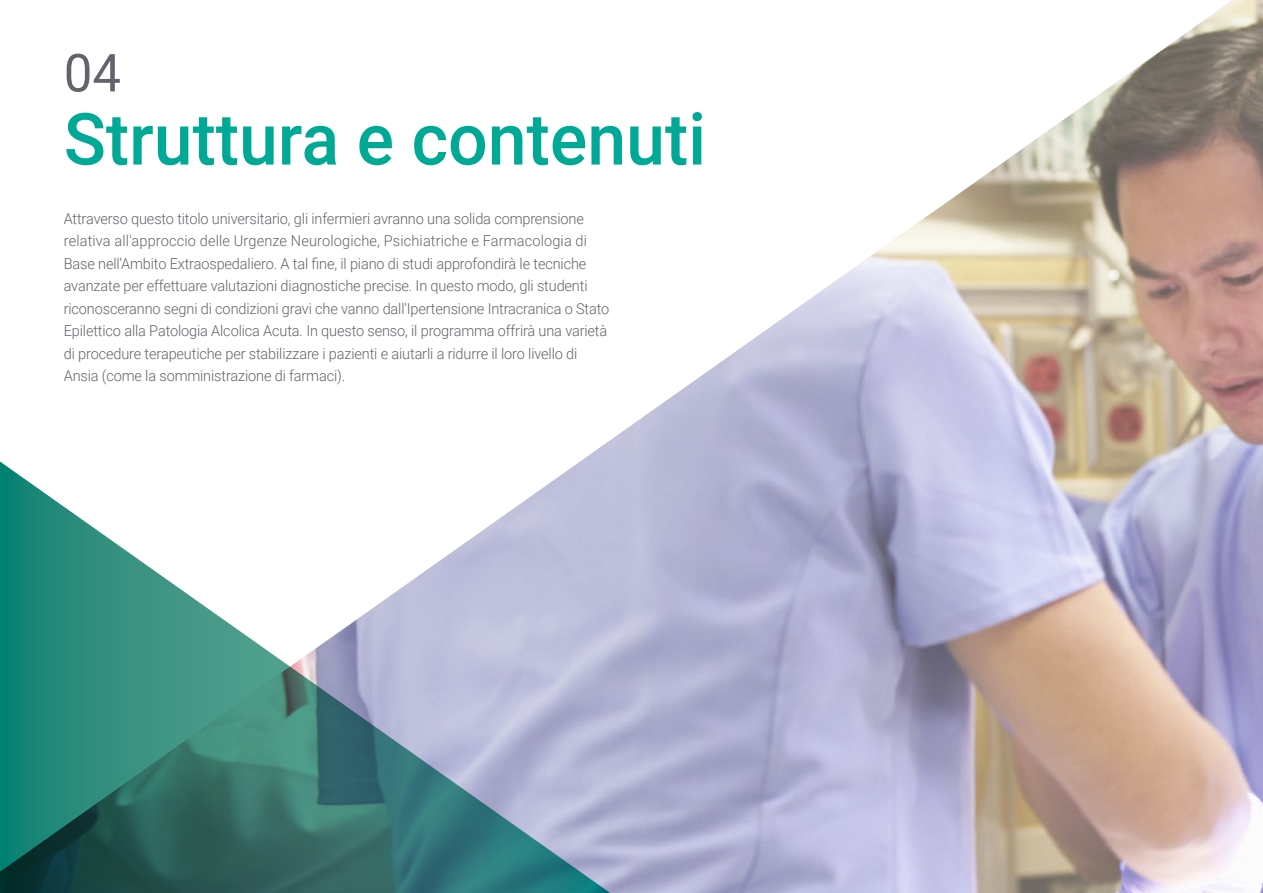
<style>
.page{position:relative;width:1263px;height:893px;background:#fff}
.page>*{position:absolute;margin:0;border:0;box-sizing:border-box;transform-origin:0 0}
.t1{font:500 72px "Roboto";color:#00a996}
.t2{font:52.5px "Roboto";color:#61646a}
.t3{font:300 15px/22.5px "Roboto";letter-spacing:-.01em;color:#61646a}
</style>
<div class="page">
<img style="left:602px;top:0;width:661px;height:893px">
<svg style="left:0;top:446px;width:640px;height:447px"></svg>
<h2 class="t2" style="left:64px;top:36px;width:59px">04</h2>
<h1 class="t1" style="left:64px;top:89px;width:644px">Struttura e contenuti</h1>
<p class="t3" style="left:64px;top:207px;width:547px">Attraverso questo titolo universitario, gli infermieri avranno una solida comprensione relativa all'approccio delle Urgenze Neurologiche, Psichiatriche e Farmacologia di Base nell’Ambito Extraospedaliero. A tal fine, il piano di studi approfondirà le tecniche avanzate per effettuare valutazioni diagnostiche precise. In questo modo, gli studenti riconosceranno segni di condizioni gravi che vanno dall'Ipertensione Intracranica o Stato Epilettico alla Patologia Alcolica Acuta. In questo senso, il programma offrirà una varietà di procedure terapeutiche per stabilizzare i pazienti e aiutarli a ridurre il loro livello di Ansia (come la somministrazione di farmaci).</p>
</div>
